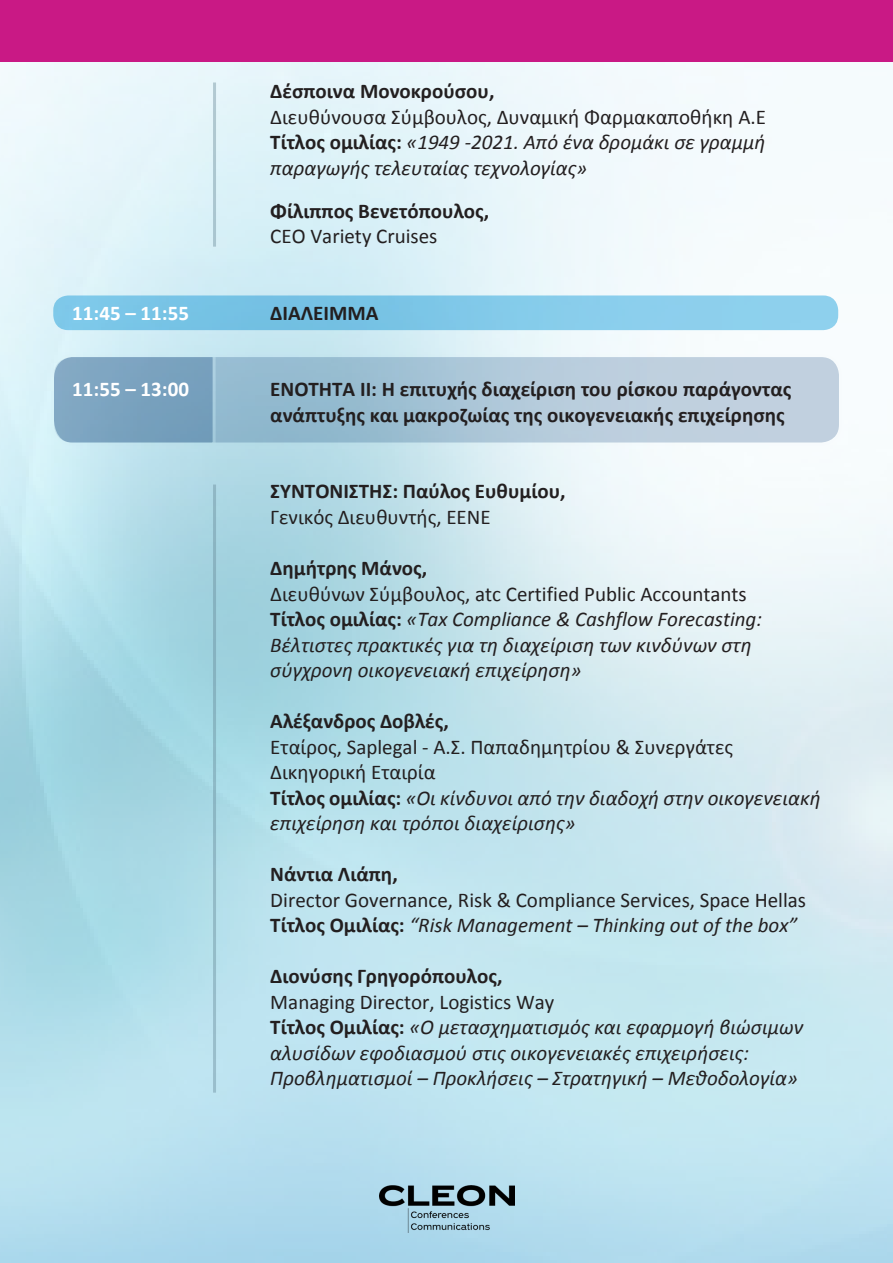
<style>
.page{position:relative;width:893px;height:1263px;background:#fff}
.page>*{position:absolute;margin:0;border:0;box-sizing:border-box;transform-origin:0 0}
.t1{font:italic 21px/25.5px "Calibri";color:#231f20}
.t2{font:21px/25.5px "Calibri";color:#231f20}
.t3{font:700 21px/25.5px "Calibri";color:#231f20}
.t4{font:700 21px "Calibri";color:#fff}
.s1{font-weight:700;font-style:normal}
</style>
<div class="page">
<img style="left:0;top:61px;width:893px;height:1202px">
<div style="left:0;top:0;width:893px;height:61px;background:#c91985"></div>
<img style="left:379px;top:1185px;width:135px;height:48px">
<hr style="left:213px;top:82px;width:3px;height:165px;background:#638594">
<hr style="left:213px;top:484px;width:3px;height:609px;background:#638594">
<div style="left:53px;top:295px;width:785px;height:35px;background:linear-gradient(to right,#72c0e4,#90d1ed);border-radius:15px"></div>
<svg style="left:52px;top:356px;width:788px;height:88px;background:#adc7d8"></svg>
<div style="left:51px;top:354px;width:791px;height:91px;border:3px solid #fff;border-radius:20px"></div>
<svg style="left:50px;top:353px;width:167px;height:94px;background:#85acc6"></svg>
<p class="t3" style="left:270px;top:78px;width:226px">Δέσποινα Μονοκρούσου,</p>
<p class="t2" style="left:270px;top:104px;width:497px">Διευθύνουσα Σύμβουλος, Δυναμική Φαρμακαποθήκη Α.Ε</p>
<p class="t1" style="left:270px;top:129px;width:497px"><span class="s1">Τίτλος ομιλίας:</span> «1949 -2021. Από ένα δρομάκι σε γραμμή παραγωγής τελευταίας τεχνολογίας»</p>
<p class="t3" style="left:270px;top:198px;width:220px">Φίλιππος Βενετόπουλος,</p>
<p class="t2" style="left:270px;top:224px;width:169px">CEO Variety Cruises</p>
<p class="t4" style="left:72px;top:300px;width:118px">11:45 – 11:55</p>
<p class="t3" style="left:270px;top:300px;width:110px">ΔΙΑΛΕΙΜΜΑ</p>
<p class="t4" style="left:72px;top:376px;width:118px">11:55 – 13:00</p>
<p class="t3" style="left:270px;top:377px;width:523px">ΕΝΟΤΗΤΑ ΙΙ: Η επιτυχής διαχείριση του ρίσκου παράγοντας ανάπτυξης και μακροζωίας της οικογενειακής επιχείρησης</p>
<p class="t3" style="left:270px;top:479px;width:297px">ΣΥΝΤΟΝΙΣΤΗΣ: Παύλος Ευθυμίου,</p>
<p class="t2" style="left:270px;top:504px;width:222px">Γενικός Διευθυντής, ΕΕΝΕ</p>
<p class="t3" style="left:270px;top:555px;width:158px">Δημήτρης Μάνος,</p>
<p class="t2" style="left:270px;top:581px;width:478px">Διευθύνων Σύμβουλος, atc Certified Public Accountants</p>
<p class="t1" style="left:270px;top:605px;width:493px"><span class="s1">Τίτλος ομιλίας:</span> «Tax Compliance &amp; Cashflow Forecasting:<br>Βέλτιστες πρακτικές για τη διαχείριση των κινδύνων στη</p>
<p class="t1" style="left:270px;top:656px;width:313px">σύγχρονη οικογενειακή επιχείρηση»</p>
<p class="t3" style="left:270px;top:708px;width:180px">Αλέξανδρος Δοβλές,</p>
<p class="t2" style="left:270px;top:734px;width:464px">Εταίρος, Saplegal - Α.Σ. Παπαδημητρίου &amp; Συνεργάτες<br>Δικηγορική Εταιρία</p>
<p class="t1" style="left:270px;top:784px;width:552px"><span class="s1">Τίτλος ομιλίας:</span> «Οι κίνδυνοι από την διαδοχή στην οικογενειακή</p>
<p class="t1" style="left:270px;top:809px;width:307px">επιχείρηση και τρόποι διαχείρισης»</p>
<p class="t3" style="left:270px;top:861px;width:129px">Νάντια Λιάπη,</p>
<p class="t2" style="left:270px;top:887px;width:537px">Director Governance, Risk &amp; Compliance Services, Space Hellas</p>
<p class="t1" style="left:270px;top:911px;width:528px"><span class="s1">Τίτλος Ο μιλίας:</span> “Risk Management – Thinking out of the box”</p>
<p class="t3" style="left:270px;top:963px;width:234px">Διονύσης Γρηγορόπουλος,</p>
<p class="t2" style="left:270px;top:989px;width:286px">Managing Director, Logistics Way</p>
<p class="t1" style="left:270px;top:1013px;width:534px"><span class="s1">Τίτλος Ο μιλίας:</span> «Ο μετασχηματισμός και εφαρμογή βιώσιμων αλυσίδων εφοδιασμού στις οικογενειακές επιχειρήσεις:</p>
<p class="t1" style="left:270px;top:1064px;width:529px">Προβληματισμοί – Προκλήσεις – Στρατηγική – Μεθοδολογία»</p>
</div>
